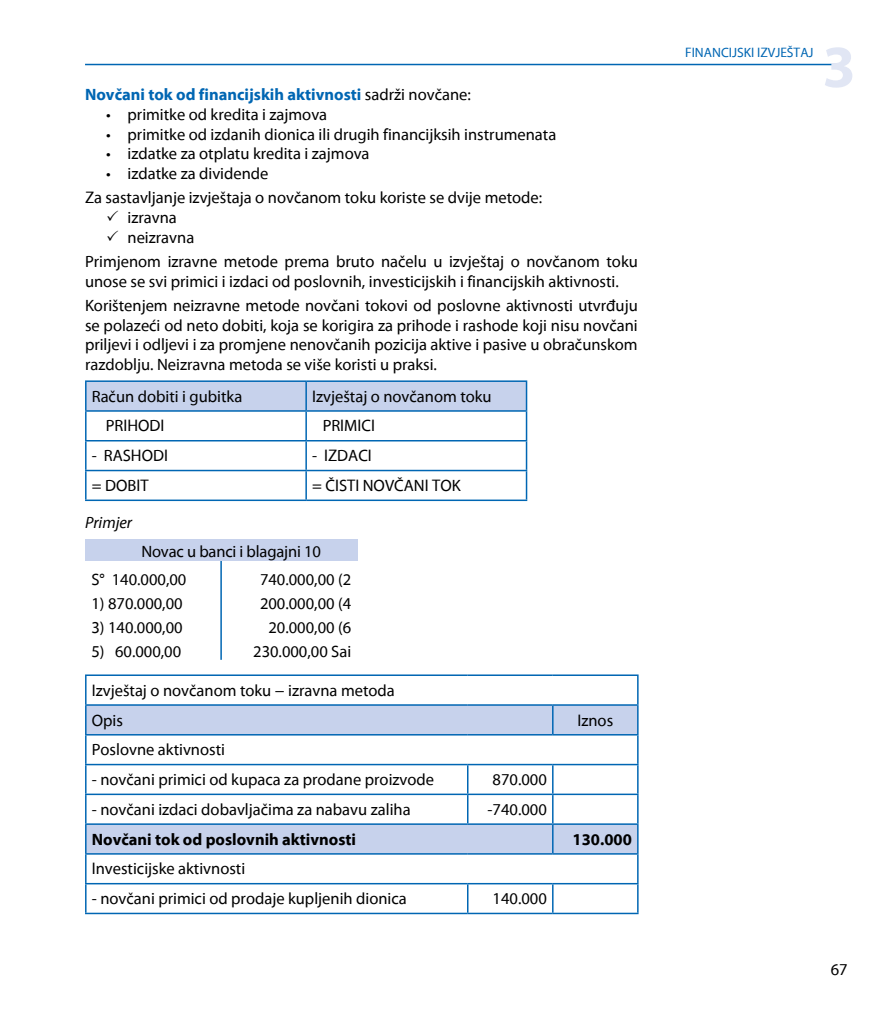
<style>
.page{position:relative;width:893px;height:1021px;background:#fff}
.page>*{position:absolute;margin:0;border:0;box-sizing:border-box;transform-origin:0 0}
.t1{font:700 60px "FS Myriad Pro";color:#e1e6f4}
.t2{font:16.5px/19.8px "FS Myriad Pro";color:#000}
.t3{font:700 16.5px "FS Myriad Pro";color:#0066b3}
.t4{font:700 16.5px "FS Myriad Pro";color:#000}
.t5{font:italic 16.5px "FS Myriad Pro";color:#000}
.t6{font:13.5px "FS Myriad Pro";color:#0066b3}
.s1{font-weight:400;color:#000}
</style>
<div class="page">
<hr style="left:85px;top:64px;width:758px;height:1px;background:#0066b3">
<hr style="left:85px;top:380px;width:221px;height:2px;background:#0066b3">
<hr style="left:85px;top:382px;width:2px;height:28px;background:#0066b3">
<hr style="left:306px;top:380px;width:221px;height:2px;background:#0066b3">
<hr style="left:85px;top:410px;width:221px;height:2px;background:#0066b3">
<hr style="left:85px;top:412px;width:2px;height:28px;background:#0066b3">
<hr style="left:85px;top:440px;width:221px;height:1px;background:#0066b3">
<hr style="left:85px;top:441px;width:2px;height:29px;background:#0066b3">
<hr style="left:85px;top:470px;width:221px;height:1px;background:#0066b3">
<hr style="left:85px;top:471px;width:2px;height:28px;background:#0066b3">
<svg style="left:86px;top:381px;width:441px;height:118px"></svg>
<hr style="left:85px;top:499px;width:221px;height:2px;background:#0066b3">
<hr style="left:306px;top:499px;width:221px;height:2px;background:#0066b3">
<hr style="left:220px;top:559px;width:2px;height:100px;background:#0066b3">
<div style="left:85px;top:539px;width:272px;height:21px;background:#c7d2ec"></div>
<svg style="left:87px;top:705px;width:550px;height:148px"></svg>
<hr style="left:85px;top:674px;width:383px;height:2px;background:#0066b3">
<hr style="left:85px;top:676px;width:2px;height:28px;background:#0066b3">
<hr style="left:468px;top:674px;width:85px;height:2px;background:#0066b3">
<hr style="left:553px;top:674px;width:86px;height:2px;background:#0066b3">
<hr style="left:637px;top:676px;width:2px;height:28px;background:#0066b3">
<hr style="left:85px;top:704px;width:383px;height:1px;background:#0066b3">
<hr style="left:85px;top:705px;width:2px;height:29px;background:#0066b3">
<hr style="left:468px;top:704px;width:85px;height:1px;background:#0066b3">
<hr style="left:553px;top:704px;width:86px;height:1px;background:#0066b3">
<hr style="left:552px;top:705px;width:2px;height:29px;background:#0066b3">
<hr style="left:637px;top:705px;width:2px;height:29px;background:#0066b3">
<hr style="left:85px;top:734px;width:383px;height:1px;background:#0066b3">
<hr style="left:85px;top:735px;width:2px;height:28px;background:#0066b3">
<hr style="left:468px;top:734px;width:85px;height:1px;background:#0066b3">
<hr style="left:553px;top:734px;width:86px;height:1px;background:#0066b3">
<hr style="left:637px;top:735px;width:2px;height:28px;background:#0066b3">
<hr style="left:85px;top:763px;width:383px;height:2px;background:#0066b3">
<hr style="left:85px;top:765px;width:2px;height:28px;background:#0066b3">
<hr style="left:468px;top:763px;width:85px;height:2px;background:#0066b3">
<hr style="left:553px;top:763px;width:86px;height:2px;background:#0066b3">
<hr style="left:552px;top:765px;width:2px;height:28px;background:#0066b3">
<hr style="left:637px;top:765px;width:2px;height:28px;background:#0066b3">
<hr style="left:85px;top:793px;width:383px;height:2px;background:#0066b3">
<hr style="left:85px;top:795px;width:2px;height:28px;background:#0066b3">
<hr style="left:468px;top:793px;width:85px;height:2px;background:#0066b3">
<svg style="left:467px;top:765px;width:1px;height:58px"></svg>
<hr style="left:553px;top:793px;width:86px;height:2px;background:#0066b3">
<hr style="left:552px;top:795px;width:2px;height:28px;background:#0066b3">
<hr style="left:637px;top:795px;width:2px;height:28px;background:#0066b3">
<hr style="left:85px;top:823px;width:383px;height:1px;background:#0066b3">
<hr style="left:85px;top:824px;width:2px;height:29px;background:#0066b3">
<hr style="left:468px;top:823px;width:85px;height:1px;background:#0066b3">
<hr style="left:553px;top:823px;width:86px;height:1px;background:#0066b3">
<hr style="left:552px;top:824px;width:2px;height:29px;background:#0066b3">
<hr style="left:637px;top:824px;width:2px;height:29px;background:#0066b3">
<hr style="left:85px;top:853px;width:383px;height:1px;background:#0066b3">
<hr style="left:85px;top:854px;width:2px;height:28px;background:#0066b3">
<hr style="left:468px;top:853px;width:85px;height:1px;background:#0066b3">
<hr style="left:553px;top:853px;width:86px;height:1px;background:#0066b3">
<hr style="left:637px;top:854px;width:2px;height:28px;background:#0066b3">
<hr style="left:85px;top:882px;width:383px;height:2px;background:#0066b3">
<hr style="left:85px;top:884px;width:2px;height:28px;background:#0066b3">
<hr style="left:468px;top:882px;width:85px;height:2px;background:#0066b3">
<svg style="left:467px;top:884px;width:1px;height:28px"></svg>
<hr style="left:553px;top:882px;width:86px;height:2px;background:#0066b3">
<hr style="left:552px;top:884px;width:2px;height:28px;background:#0066b3">
<hr style="left:637px;top:884px;width:2px;height:28px;background:#0066b3">
<hr style="left:85px;top:912px;width:383px;height:2px;background:#0066b3">
<hr style="left:468px;top:912px;width:85px;height:2px;background:#0066b3">
<hr style="left:553px;top:912px;width:86px;height:2px;background:#0066b3">
<p class="t3" style="left:85px;top:85px;width:387px">Novčani tok od financijskih aktivnosti <span class="s1">sadrži novčane:</span></p>
<p class="t2" style="left:106px;top:105px;width:222px">• primitke od kredita i zajmova</p>
<p class="t2" style="left:106px;top:124px;width:451px">• primitke od izdanih dionica ili drugih financijksih instrumenata</p>
<p class="t2" style="left:106px;top:144px;width:265px">• izdatke za otplatu kredita i zajmova</p>
<p class="t2" style="left:85px;top:162px;width:459px;line-height:24px;text-indent:21px">• izdatke za dividende<br>Za sastavljanje izvještaja o novčanom toku koriste se dvije metode:</p>
<p class="t2" style="left:128px;top:208px;width:68px">izravna neizravna</p>
<p class="t2" style="left:85px;top:252px;width:554px">Primjenom izravne metode prema bruto načelu u izvještaj o novčanom toku unose se svi primici i izdaci od poslovnih, investicijskih i financijskih aktivnosti.</p>
<p class="t2" style="left:85px;top:296px;width:554px;text-align:justify">Korištenjem neizravne metode novčani tokovi od poslovne aktivnosti utvrđuju se polazeći od neto dobiti, koja se korigira za prihode i rashode koji nisu novčani priljevi i odljevi i za promjene nenovčanih pozicija aktive i pasive u obračunskom razdoblju. Neizravna metoda se više koristi u praksi.</p>
<p class="t2" style="left:92px;top:386px;width:152px">Račun dobiti i gubitka</p>
<p class="t2" style="left:312px;top:386px;width:181px">Izvještaj o novčanom toku</p>
<p class="t2" style="left:106px;top:416px;width:60px">PRIHODI</p>
<p class="t2" style="left:323px;top:416px;width:54px">PRIMICI</p>
<p class="t2" style="left:92px;top:446px;width:78px">- RASHODI</p>
<p class="t2" style="left:312px;top:446px;width:61px">- IZDACI</p>
<p class="t2" style="left:92px;top:476px;width:58px">= DOBIT</p>
<p class="t2" style="left:312px;top:476px;width:150px">= ČISTI NOVČANI TOK</p>
<p class="t5" style="left:85px;top:513px;width:49px">Primjer</p>
<p class="t2" style="left:91px;top:538px;width:231px;line-height:27.8px;text-indent:50px">Novac u banci i blagajni 10<br>S° 140.000,00</p>
<p class="t2" style="left:91px;top:594px;width:93px">1) 870.000,00</p>
<p class="t2" style="left:91px;top:618px;width:93px">3) 140.000,00</p>
<p class="t2" style="left:91px;top:642px;width:91px">5) 60.000,00</p>
<p class="t2" style="left:253px;top:568px;width:99px;line-height:24px;text-align:right">740.000,00 (2<br>200.000,00 (4<br>20.000,00 (6<br>230.000,00 Sai</p>
<p class="t2" style="left:92px;top:675px;width:305px;line-height:29.7px">Izvještaj o novčanom toku – izravna metoda<br>Opis</p>
<p class="t2" style="left:577px;top:710px;width:37px">Iznos</p>
<p class="t2" style="left:92px;top:740px;width:135px">Poslovne aktivnosti</p>
<p class="t2" style="left:92px;top:770px;width:344px">- novčani primici od kupaca za prodane proizvode</p>
<p class="t2" style="left:493px;top:770px;width:56px">870.000</p>
<p class="t2" style="left:92px;top:799px;width:320px">- novčani izdaci dobavljačima za nabavu zaliha</p>
<p class="t2" style="left:487px;top:799px;width:61px">-740.000</p>
<p class="t4" style="left:92px;top:830px;width:266px">Novčani tok od poslovnih aktivnosti</p>
<p class="t4" style="left:573px;top:830px;width:61px">130.000</p>
<p class="t2" style="left:92px;top:859px;width:155px">Investicijske aktivnosti</p>
<p class="t2" style="left:92px;top:889px;width:316px">- novčani primici od prodaje kupljenih dionica</p>
<p class="t2" style="left:493px;top:889px;width:56px">140.000</p>
<p class="t6" style="left:685px;top:46px;width:130px">FINANCIJSKI IZVJEŠTAJ</p>
<h1 class="t1" style="left:822px;top:33px;width:35px">3</h1>
<p class="t2" style="left:831px;top:959px;width:18px">67</p>
</div>
